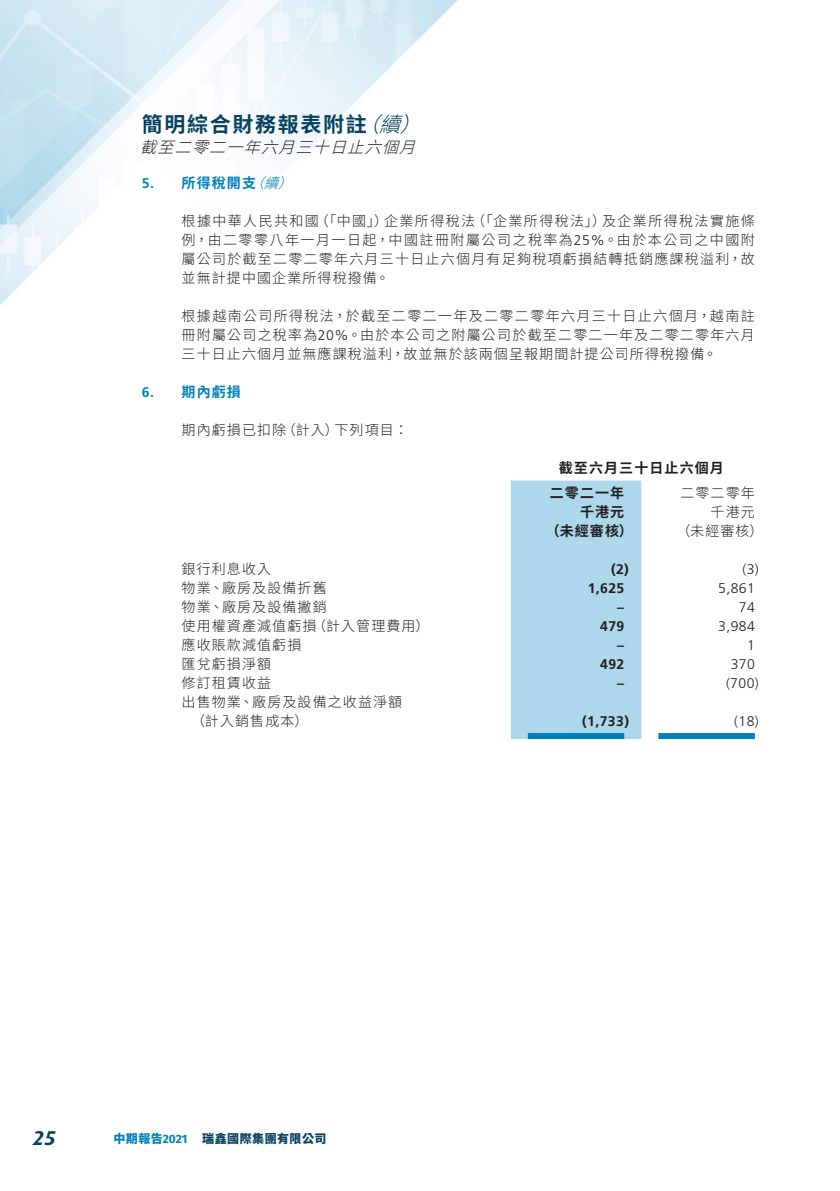
<style>
.page{position:relative;width:840px;height:1191px;background:#fff}
.page>*{position:absolute;margin:0;border:0;box-sizing:border-box;transform-origin:0 0}
.t1{font:700 21px "Source Han Sans TC";letter-spacing:.08em;color:#05425f}
.t2{font:italic 300 21px "Source Han Sans TC";color:#05425f}
.t3{font:italic 700 20px "Dax";color:#05425f}
.t4{font:italic 300 16px "Source Han Sans TC";color:#231f20}
.Notes{font:300 14px/19px "Source Han Sans TC";letter-spacing:.08em;color:#231f20}
.Notes-2{font:300 14px "Frutiger LT Std";letter-spacing:.03em;color:#231f20}
.Notes-3{font:700 14px "Source Han Sans TC";letter-spacing:.08em;color:#231f20}
.Notes-4{font:700 14px "Frutiger LT Std";letter-spacing:.03em;color:#231f20}
.Notes-5{font:300 14px "Source Han Sans TC";letter-spacing:.1em;color:#231f20}
.Notes_HD1{font:700 14px "Source Han Sans TC";letter-spacing:.08em;color:#0081bb}
.Notes_HD1-2{font:700 14px "Frutiger LT Std";color:#0081bb}
.Notes_HD1-3{font:italic 300 14px "Source Han Sans TC";color:#0081bb}
.t5{font:800 12px "Source Han Sans TC";letter-spacing:.04em;color:#05425f}
.t6{font:800 12px "Source Han Sans TC";color:#0081bb}
.s1{font-family:"Frutiger LT Std"}
.s2{font-family:"Fira Sans";font-weight:700}
</style>
<div class="page">
<img style="left:0;top:0;width:755px;height:740px">
<div style="left:510px;top:480px;width:131px;height:259px;background:#add8eb"></div>
<div style="left:527px;top:733px;width:97px;height:6px;background:#0081bb"></div>
<div style="left:658px;top:733px;width:96px;height:6px;background:#0081bb"></div>
<h1 class="t1" style="left:142px;top:112px;width:226px">簡明綜合財務報表附註</h1>
<p class="t4" style="left:140px;top:138px;width:288px">截至二零二一年六月三十日止六個月</p>
<p class="Notes_HD1-3" style="left:250px;top:175px;width:54px">（(</p>
<h1 class="t2" style="left:358px;top:112px;width:80px">（(</h1>
<h1 class="t2" style="left:379px;top:112px;width:39px">續</h1>
<p class="Notes_HD1" style="left:181px;top:175px;width:76px">所得稅開支</p>
<p class="Notes_HD1-3" style="left:264px;top:175px;width:26px">續</p>
<p class="Notes_HD1-2" style="left:142px;top:175px;width:14px">5.</p>
<p class="Notes_HD1-2" style="left:142px;top:384px;width:14px">6.</p>
<p class="Notes" style="left:315px;top:212px;width:75px">（「中國」）</p>
<p class="Notes" style="left:471px;top:212px;width:136px">（「企業所得稅法」）</p>
<p class="Notes" style="left:384px;top:212px;width:93px">企業所得稅法</p>
<p class="Notes-5" style="left:601px;top:213px;width:154px">及企業所得稅法實施條</p>
<p class="Notes" style="left:181px;top:212px;width:574px">根據中華人民共和國<br>例，由二零零八年一月一日起，中國註冊附屬公司之稅率為<span class="s1">25%</span>。由於本公司之中國附屬公司於截至二零二零年六月三十日止六個月有足夠稅項虧損結轉抵銷應課稅溢利，故並無計提中國企業所得稅撥備。</p>
<p class="Notes" style="left:181px;top:307px;width:574px;text-align:justify">根據越南公司所得稅法，於截至二零二一年及二零二零年六月三十日止六個月，越南註冊附屬公司之稅率為<span class="s1">20%</span>。由於本公司之附屬公司於截至二零二一年及二零二零年六月三十日止六個月並無應課稅溢利，故並無於該兩個呈報期間計提公司所得稅撥備。</p>
<p class="Notes_HD1" style="left:181px;top:384px;width:61px">期內虧損</p>
<p class="Notes" style="left:282px;top:421px;width:58px">（計入）</p>
<p class="Notes" style="left:181px;top:421px;width:106px">期內虧損已扣除</p>
<p class="Notes" style="left:334px;top:421px;width:75px">下列項目：</p>
<p class="Notes-3" style="left:558px;top:460px;width:166px">截至六月三十日止六個月</p>
<p class="Notes" style="left:680px;top:483px;width:76px">二零二零年</p>
<p class="Notes-3" style="left:549px;top:485px;width:76px">二零二一年</p>
<p class="Notes-3" style="left:579px;top:504px;width:46px">千港元</p>
<p class="Notes" style="left:710px;top:502px;width:46px">千港元</p>
<p class="Notes-3" style="left:545px;top:523px;width:88px">（未經審核）</p>
<p class="Notes" style="left:676px;top:521px;width:89px">（未經審核(</p>
<p class="Notes" style="left:181px;top:559px;width:91px">銀行利息收入</p>
<p class="Notes-4" style="left:610px;top:561px;width:19px">(2)</p>
<p class="Notes-2" style="left:742px;top:561px;width:18px">(3)</p>
<p class="Notes" style="left:181px;top:578px;width:146px">物業、廠房及設備折舊</p>
<p class="Notes-4" style="left:587px;top:580px;width:38px">1,625</p>
<p class="Notes-2" style="left:717px;top:580px;width:38px">5,861</p>
<p class="Notes" style="left:181px;top:597px;width:146px">物業、廠房及設備撇銷</p>
<p class="Notes-4" style="left:617px;top:599px;width:8px">–</p>
<p class="Notes-2" style="left:738px;top:599px;width:17px">74</p>
<p class="Notes" style="left:312px;top:616px;width:119px">（計入管理費用(</p>
<p class="Notes" style="left:181px;top:616px;width:136px">使用權資產減值虧損</p>
<p class="Notes-4" style="left:599px;top:618px;width:26px">479</p>
<p class="Notes-2" style="left:717px;top:618px;width:38px">3,984</p>
<p class="Notes" style="left:181px;top:635px;width:121px">應收賬款減值虧損</p>
<p class="Notes-4" style="left:617px;top:637px;width:8px">–</p>
<p class="Notes-2" style="left:746px;top:637px;width:9px">1</p>
<p class="Notes" style="left:181px;top:654px;width:91px">匯兌虧損淨額</p>
<p class="Notes-4" style="left:599px;top:656px;width:26px">492</p>
<p class="Notes-2" style="left:730px;top:656px;width:26px">370</p>
<p class="Notes" style="left:181px;top:673px;width:91px">修訂租賃收益</p>
<p class="Notes" style="left:181px;top:692px;width:222px">出售物業、廠房及設備之收益淨額</p>
<p class="Notes-4" style="left:617px;top:675px;width:8px">–</p>
<p class="Notes-2" style="left:725px;top:675px;width:34px">)700(</p>
<p class="Notes" style="left:191px;top:711px;width:119px">（計入銷售成本(</p>
<p class="Notes-4" style="left:582px;top:713px;width:48px">)1,733(</p>
<p class="Notes-2" style="left:733px;top:713px;width:26px">)18(</p>
<h2 class="t3" style="left:33px;top:1126px;width:25px">25</h2>
<p class="t6" style="left:113px;top:1131px;width:75px">中期報告<span class="s2">2021</span></p>
<p class="t5" style="left:202px;top:1131px;width:126px">瑞鑫國際集團有限公司</p>
</div>
